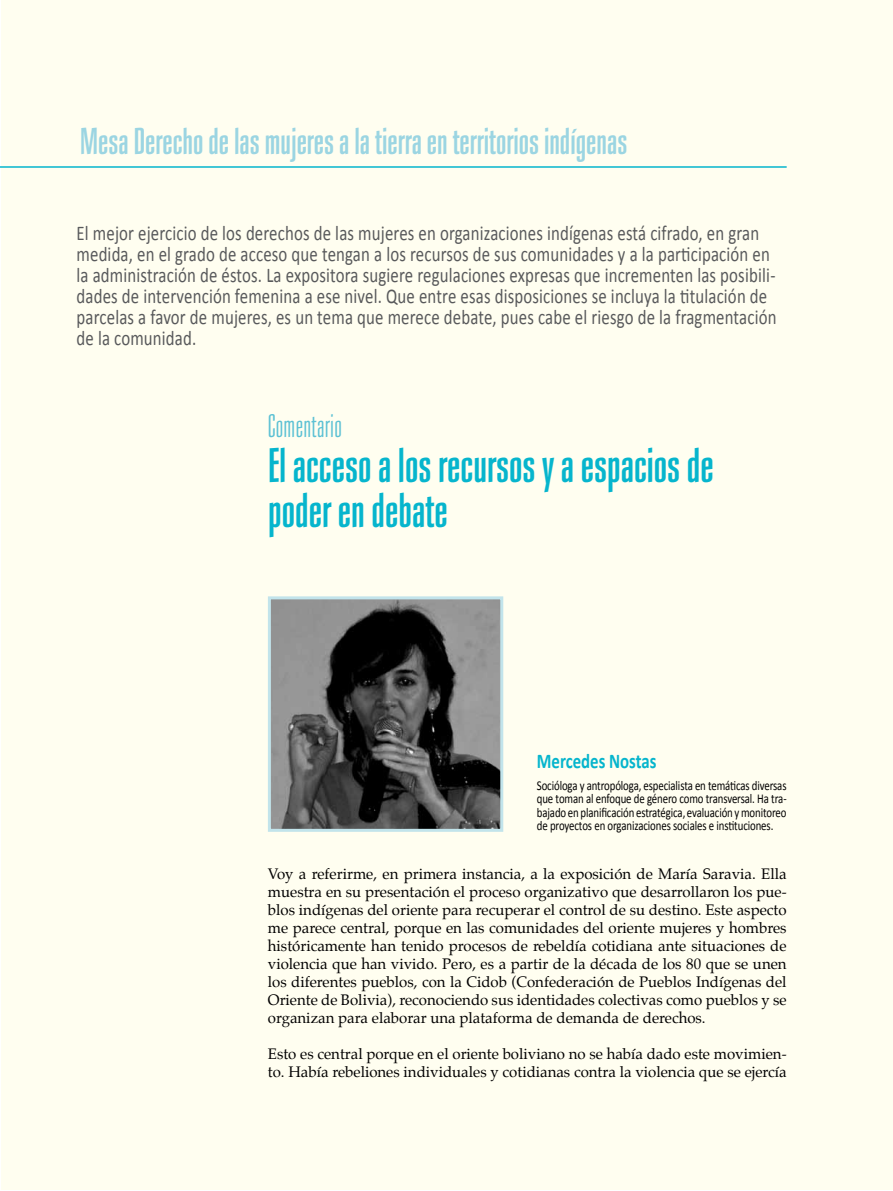
<style>
.page{position:relative;width:893px;height:1191px;background:#fff}
.page>*{position:absolute;margin:0;border:0;box-sizing:border-box;transform-origin:0 0}
.t1{font:500 45px/45px "Lance Condensed";color:#06b5cd}
.t2{font:500 34.5px "Lance Condensed";color:#9bd5e2}
.t3{font:300 30px "Lance Condensed";letter-spacing:.01em;color:#5cc1d4}
.t4{font:21px/21px "Calibri";letter-spacing:.01em;color:#58595b;scale:.8 1}
.t5{font:700 21px "Calibri";color:#06b5cd;scale:.8 1}
.t6{font:15px/18px "Palatino";color:#000;text-align:justify}
.t7{font:13.5px/13.5px "Calibri";letter-spacing:-.01em;color:#000;text-align:justify;scale:.8 1}
</style>
<div class="page">
<div style="left:1px;top:0;width:891px;height:1189px;background:#fffef0"></div>
<hr style="left:892px;top:0;width:1px;height:1191px;background:#fffef0">
<img style="left:272px;top:600px;width:227px;height:228px">
<div style="left:268px;top:596px;width:235px;height:236px;border:3px solid #c2e4eb"></div>
<hr style="left:0;top:166px;width:787px;height:2px;background:#06b5cd">
<h2 class="t2" style="left:80px;top:122px;width:548px">Mesa Derecho de las mujeres a la tierra en territorios indígenas</h2>
<p class="t4" style="left:77px;top:221px;width:876px">El mejor ejercicio de los derechos de las mujeres en organizaciones indígenas está cifrado, en gran medida, en el grado de acceso que tengan a los recursos de sus comunidades y a la participación en la administración de éstos. La expositora sugiere regulaciones expresas que incrementen las posibili&shy;dades de intervención femenina a ese nivel. Que entre esas disposiciones se incluya la titulación de parcelas a favor de mujeres, es un tema que merece debate, pues cabe el riesgo de la fragmentación de la comunidad.</p>
<h3 class="t3" style="left:268px;top:410px;width:76px">Comentario</h3>
<h1 class="t1" style="left:268px;top:444px;width:447px">El acceso a los recursos y a espacios de poder en debate</h1>
<h3 class="t5" style="left:537px;top:748px;width:151px">Mercedes Nostas</h3>
<p class="t7" style="left:537px;top:778px;width:314px">Socióloga y antropóloga, especialista en temáticas diversas que toman al enfoque de género como transversal. Ha tra&shy;bajado en planificación estratégica, evaluación y monitoreo de proyectos en organizaciones sociales e instituciones.</p>
<p class="t6" style="left:268px;top:865px;width:520px">Voy a referirme, en primera instancia, a la exposición de María Saravia. Ella muestra en su presentación el proceso organizativo que desarrollaron los pue&shy;blos indígenas del oriente para recuperar el control de su destino. Este aspecto me parece central, porque en las comunidades del oriente mujeres y hombres históricamente han tenido procesos de rebeldía cotidiana ante situaciones de violencia que han vivido. Pero, es a partir de la década de los 80 que se unen los diferentes pueblos, con la Cidob (Confederación de Pueblos Indígenas del Oriente de Bolivia), reconociendo sus identidades colectivas como pueblos y se organizan para elaborar una plataforma de demanda de derechos.</p>
<p class="t6" style="left:268px;top:1045px;width:520px">Esto es central porque en el oriente boliviano no se había dado este movimien&shy;to. Había rebeliones individuales y cotidianas contra la violencia que se ejercía</p>
</div>
